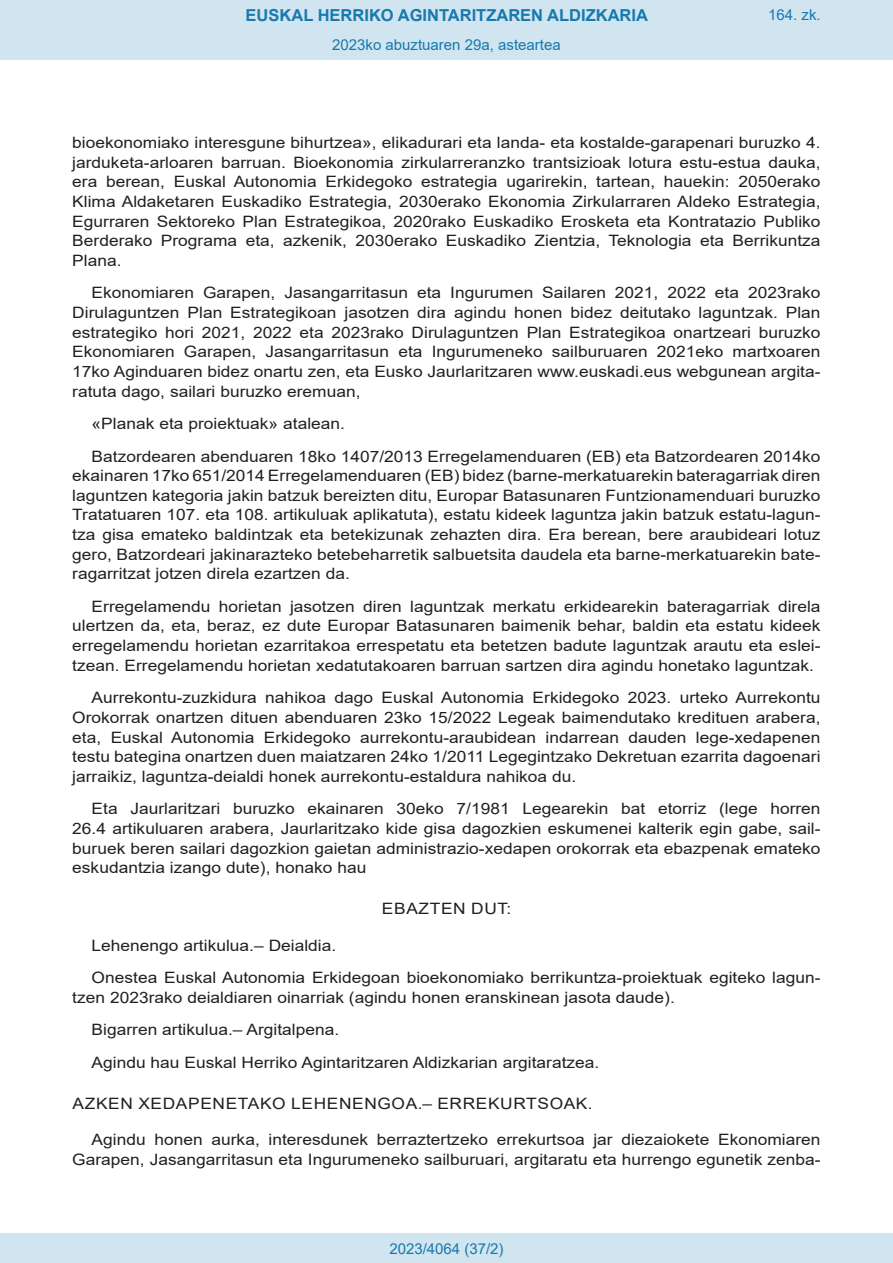
<style>
.page{position:relative;width:893px;height:1263px;background:#fff}
.page>*{position:absolute;margin:0;border:0;box-sizing:border-box;transform-origin:0 0}
.t1{font:700 16.5px "Arial";color:#1879ad}
.BOPVDetalle{font:15.6px/19.6px "Arial";color:#231f20;text-align:justify;scale:1.11 1}
.BOPVDisposicion{font:15.6px "Arial";letter-spacing:.035em;color:#231f20;scale:1.11 1}
.BOPVClave{font:15.6px "Arial";letter-spacing:.035em;color:#231f20;scale:1.11 1}
.Paginacion_Centro{font:15px "Arial";color:#1879ad}
</style>
<div class="page">
<div style="left:0;top:0;width:893px;height:60px;background:#d0e5f0"></div>
<div style="left:0;top:1233px;width:893px;height:30px;background:#d0e5f0"></div>
<p class="t1" style="left:246px;top:3px;width:404px">EUSKAL HERRIKO AGINTARITZAREN ALDIZKARIA</p>
<p class="Paginacion_Centro" style="left:332px;top:35px;width:230px">2023ko abuztuaren 29a, asteartea</p>
<p class="Paginacion_Centro" style="left:768px;top:5px;width:54px">164. zk.</p>
<p class="BOPVDetalle" style="left:72px;top:133px;width:676px">bioekonomiako interesgune bihurtzea», elikadurari eta landa- eta kostalde-garapenari buruzko 4. jarduketa-arloaren barruan. Bioekonomia zirkularreranzko trantsizioak lotura estu-estua dauka, era berean, Euskal Autonomia Erkidegoko estrategia ugarirekin, tartean, hauekin: 2050erako Klima Aldaketaren Euskadiko Estrategia, 2030erako Ekonomia Zirkularraren Aldeko Estrategia, Egurraren Sektoreko Plan Estrategikoa, 2020rako Euskadiko Erosketa eta Kontratazio Publiko Berderako Programa eta, azkenik, 2030erako Euskadiko Zientzia, Teknologia eta Berrikuntza Plana.</p>
<p class="BOPVDetalle" style="left:72px;top:283px;width:676px;text-indent:19px">Ekonomiaren Garapen, Jasangarritasun eta Ingurumen Sailaren 2021, 2022 eta 2023rako Dirulaguntzen Plan Estrategikoan jasotzen dira agindu honen bidez deitutako laguntzak. Plan estrategiko hori 2021, 2022 eta 2023rako Dirulaguntzen Plan Estrategikoa onartzeari buruzko Ekonomiaren Garapen, Jasangarritasun eta Ingurumeneko sailburuaren 2021eko martxoaren 17ko Aginduaren bidez onartu zen, eta Eusko Jaurlaritzaren www.euskadi.eus webgunean argita&shy;ratuta dago, sailari buruzko eremuan,</p>
<p class="BOPVDetalle" style="left:92px;top:414px;width:230px">«Planak eta proiektuak» atalean.</p>
<p class="BOPVDetalle" style="left:72px;top:446px;width:676px;text-indent:19px">Batzordearen abenduaren 18ko 1407/2013 Erregelamenduaren (EB) eta Batzordearen 2014ko ekainaren 17ko 651/2014 Erregelamenduaren (EB) bidez (barne-merkatuarekin bateragarriak diren laguntzen kategoria jakin batzuk bereizten ditu, Europar Batasunaren Funtzionamenduari buruzko Tratatuaren 107. eta 108. artikuluak aplikatuta), estatu kideek laguntza jakin batzuk estatu-lagun&shy;tza gisa emateko baldintzak eta betekizunak zehazten dira. Era berean, bere araubideari lotuz gero, Batzordeari jakinarazteko betebeharretik salbuetsita daudela eta barne-merkatuarekin bate&shy;ragarritzat jotzen direla ezartzen da.</p>
<p class="BOPVDetalle" style="left:72px;top:596px;width:676px;text-indent:19px">Erregelamendu horietan jasotzen diren laguntzak merkatu erkidearekin bateragarriak direla ulertzen da, eta, beraz, ez dute Europar Batasunaren baimenik behar, baldin eta estatu kideek erregelamendu horietan ezarritakoa errespetatu eta betetzen badute laguntzak arautu eta eslei&shy;tzean. Erregelamendu horietan xedatutakoaren barruan sartzen dira agindu honetako laguntzak.</p>
<p class="BOPVDetalle" style="left:72px;top:688px;width:676px;text-indent:19px">Aurrekontu-zuzkidura nahikoa dago Euskal Autonomia Erkidegoko 2023. urteko Aurrekontu Orokorrak onartzen dituen abenduaren 23ko 15/2022 Legeak baimendutako kredituen arabera, eta, Euskal Autonomia Erkidegoko aurrekontu-araubidean indarrean dauden lege-xedapenen testu bategina onartzen duen maiatzaren 24ko 1/2011 Legegintzako Dekretuan ezarrita dagoenari jarraikiz, laguntza-deialdi honek aurrekontu-estaldura nahikoa du.</p>
<p class="BOPVDetalle" style="left:72px;top:799px;width:676px;text-indent:19px">Eta Jaurlaritzari buruzko ekainaren 30eko 7/1981 Legearekin bat etorriz (lege horren 26.4 artikuluaren arabera, Jaurlaritzako kide gisa dagozkien eskumenei kalterik egin gabe, sail&shy;buruek beren sailari dagozkion gaietan administrazio-xedapen orokorrak eta ebazpenak emateko eskudantzia izango dute), honako hau</p>
<p class="BOPVClave" style="left:382px;top:898px;width:118px">EBAZTEN DUT:</p>
<p class="BOPVDetalle" style="left:92px;top:935px;width:222px">Lehenengo artikulua.– Deialdia.</p>
<p class="BOPVDetalle" style="left:72px;top:968px;width:676px;text-indent:19px">Onestea Euskal Autonomia Erkidegoan bioekonomiako berrikuntza-proiektuak egiteko lagun&shy;tzen 2023rako deialdiaren oinarriak (agindu honen eranskinean jasota daude).</p>
<p class="BOPVDetalle" style="left:92px;top:1020px;width:225px">Bigarren artikulua.– Argitalpena.</p>
<p class="BOPVDetalle" style="left:92px;top:1052px;width:459px">Agindu hau Euskal Herriko Agintaritzaren Aldizkarian argitaratzea.</p>
<p class="BOPVDisposicion" style="left:73px;top:1092px;width:470px">AZKEN XEDAPENETAKO LEHENENGOA.– ERREKURTSOAK.</p>
<p class="BOPVDetalle" style="left:72px;top:1130px;width:676px;text-align:right">Agindu honen aurka, interesdunek berraztertzeko errekurtsoa jar diezaiokete Ekonomiaren<br>Garapen, Jasangarritasun eta Ingurumeneko sailburuari, argitaratu eta hurrengo egunetik zenba-</p>
<p class="Paginacion_Centro" style="left:389px;top:1238px;width:116px">2023/4064 (37/2)</p>
</div>
